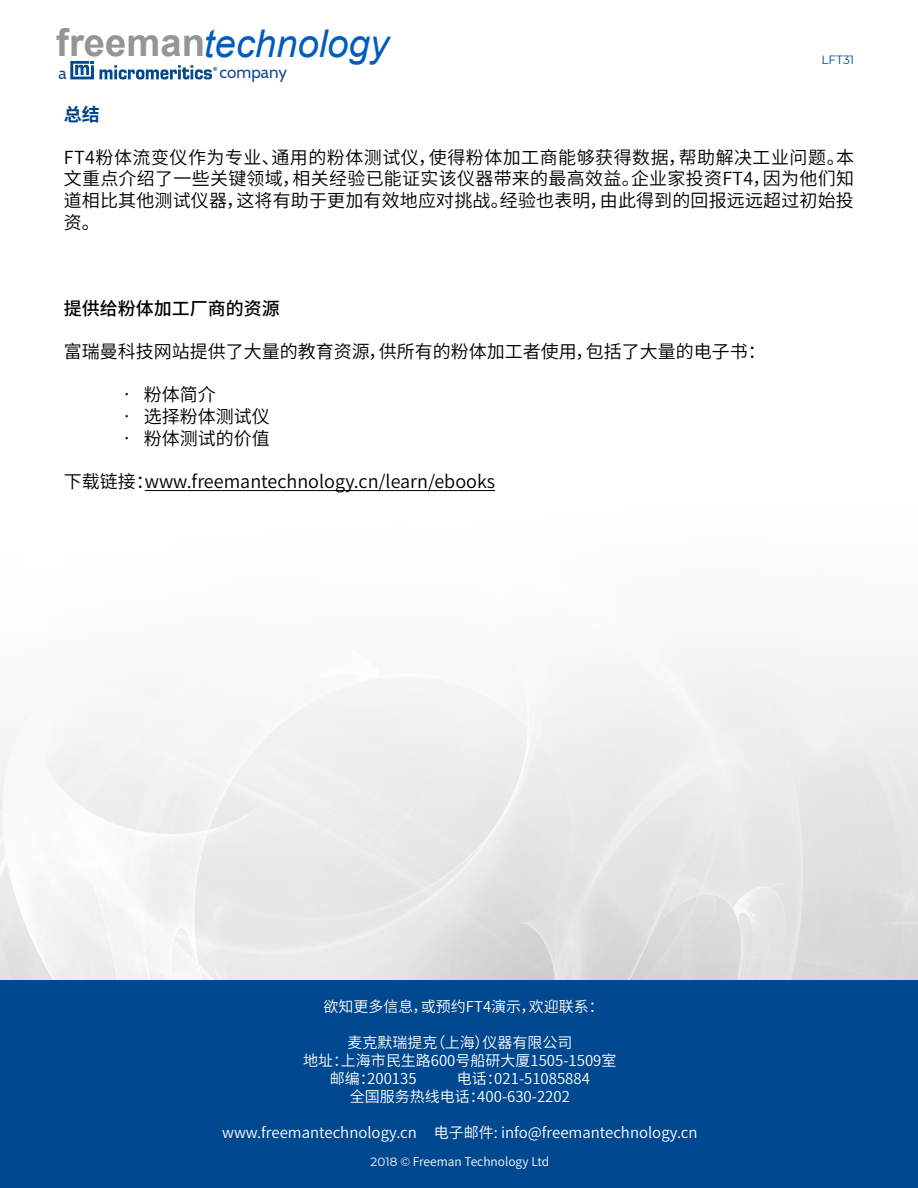
<style>
.page{position:relative;width:918px;height:1188px;background:#fff}
.page>*{position:absolute;margin:0;border:0;box-sizing:border-box;transform-origin:0 0}
.t1{font:italic 38.25px "Arial";color:#005dbe}
.t2{font:18px/21.6px "Source Han Sans CN";color:#000;text-align:justify}
.t3{font:500 18px "Source Han Sans CN";color:#000}
.t4{font:700 18px "Source Han Sans CN";color:#004486}
.t5{font:16.95px "Cabin";color:#154995}
.t6{font:15px/18px "Source Han Sans CN";color:#fff}
.t7{font:12px "Source Han Sans CN";color:#fff}
.t8{font:12px "Montserrat";letter-spacing:.005em;color:#004890}
.s1{font-weight:700;font-style:normal;color:#949596}
.s2{font-family:"Montserrat"}
</style>
<div class="page">
<svg style="left:70px;top:61px;width:147px;height:18px"></svg>
<img style="left:1px;top:655px;width:917px;height:326px">
<div style="left:0;top:981px;width:918px;height:207px;background:#004890"></div>
<hr style="left:145px;top:490px;width:350px;height:1px;background:#000">
<h1 class="t1" style="left:56px;top:19px;width:334px"><span class="s1">freeman</span>technology</h1>
<p class="t5" style="left:220px;top:59px;width:69px">company</p>
<p class="t5" style="left:59px;top:60px;width:10px">a</p>
<p class="t8" style="left:821px;top:51px;width:34px">LFT31</p>
<p class="t4" style="left:64px;top:104px;width:37px">总结</p>
<p class="t2" style="left:64px;top:147px;width:792px">FT4粉体流变仪作为专业、通用的粉体测试仪，使得粉体加工商能够获得数据，帮助解决工业问题。本文重点介绍了一些关键领域，相关经验已能证实该仪器带来的最高效益。企业家投资FT4，因为他们知道相比其他测试仪器，这将有助于更加有效地应对挑战。经验也表明，由此得到的回报远远超过初始投资。</p>
<p class="t3" style="left:64px;top:298px;width:217px">提供给粉体加工厂商的资源</p>
<p class="t2" style="left:64px;top:341px;width:704px">富瑞曼科技网站提供了大量的教育资源，供所有的粉体加工者使用，包括了大量的电子书：</p>
<p class="t2" style="left:118px;top:384px;width:100px">• 粉体简介</p>
<p class="t2" style="left:118px;top:406px;width:154px">• 选择粉体测试仪</p>
<p class="t2" style="left:118px;top:428px;width:154px">• 粉体测试的价值</p>
<p class="t2" style="left:64px;top:471px;width:433px">下载链接：www.freemantechnology.cn/learn/ebooks</p>
<p class="t6" style="left:323px;top:997px;width:282px">欲知更多信息，或预约FT4演示，欢迎联系：</p>
<p class="t6" style="left:347px;top:1033px;width:226px">麦克默瑞提克（上海）仪器有限公司</p>
<p class="t6" style="left:303px;top:1051px;width:315px">地址：上海市民生路600号船研大厦1505-1509室</p>
<p class="t6" style="left:330px;top:1069px;width:88px">邮编：200135</p>
<p class="t6" style="left:350px;top:1069px;width:242px;text-indent:107px">电话：021-51085884全国服务热线电话：400-630-2202</p>
<p class="t6" style="left:222px;top:1123px;width:477px">www.freemantechnology.cn 电子邮件: info@freemantechnology.cn</p>
<p class="t7" style="left:371px;top:1155px;width:180px"><span class="s2">2018 ©</span> Freeman Technology Ltd</p>
</div>
